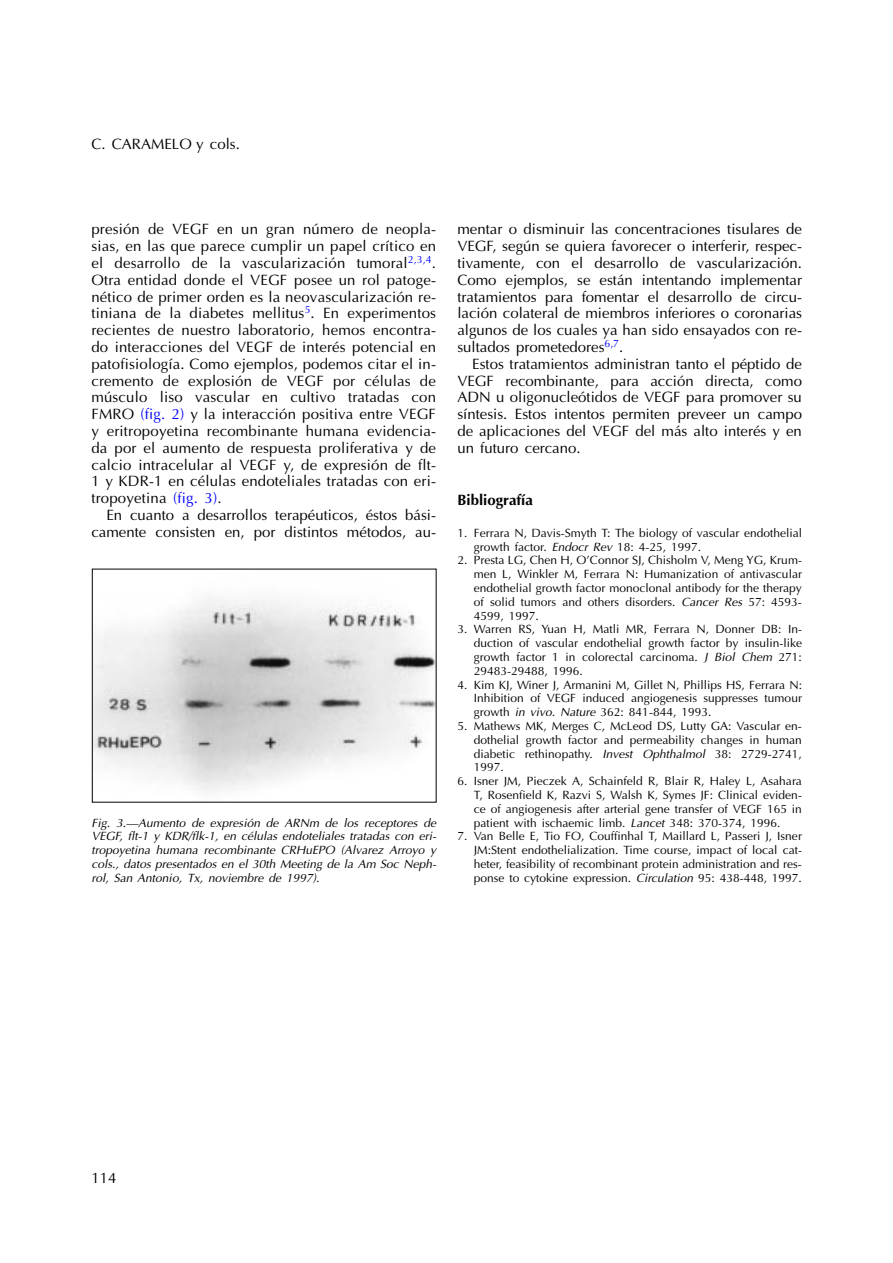
<style>
.page{position:relative;width:893px;height:1263px;background:#fff}
.page>*{position:absolute;margin:0;border:0;box-sizing:border-box;transform-origin:0 0}
.t1{font:15px/16.8px "Optima";color:#000;text-align:justify}
.t2{font:700 15px "Optima";color:#000}
.t3{font:12px/13.8px "Optima";color:#000;text-align:justify}
.t4{font:italic 12px/13.8px "Optima";color:#000;text-align:justify}
.s1{color:#00f}
.s2{font-style:italic}
</style>
<div class="page">
<img style="left:94px;top:599px;width:340px;height:192px">
<p class="t1" style="left:91px;top:137px;width:150px">C. CARAMELO y cols.</p>
<p class="t1" style="left:91px;top:222px;width:346px">presión de VEGF en un gran número de neopla&shy;sias, en las que parece cumplir un papel crítico en el desarrollo de la vascularización tumoral<sup>2,3,4</sup>.<br>Otra entidad donde el VEGF posee un rol patoge&shy;nético de primer orden es la neovascularización re&shy;tiniana de la diabetes mellitus<sup>5</sup>. En experimentos recientes de nuestro laboratorio, hemos encontra&shy;do interacciones del VEGF de interés potencial en patofisiología. Como ejemplos, podemos citar el in&shy;cremento de explosión de VEGF por células de músculo liso vascular en cultivo tratadas con FMRO <span class="s1">(fig. 2)</span> y la interacción positiva entre VEGF y eritropoyetina recombinante humana evidencia&shy;da por el aumento de respuesta proliferativa y de calcio intracelular al VEGF y, de expresión de flt-1 y KDR-1 en células endoteliales tratadas con eri&shy;tropoyetina <span class="s1">(fig. 3)</span>.</p>
<p class="t1" style="left:91px;top:508px;width:346px;text-align:right">En cuanto a desarrollos terapéuticos, éstos bási&shy;camente consisten en, por distintos métodos, au-</p>
<p class="t4" style="left:91px;top:817px;width:348px">Fig. 3.—Aumento de expresión de ARNm de los receptores de VEGF, flt-1 y KDR/flk-1, en células endoteliales tratadas con eri&shy;tropoyetina humana recombinante CRHuEPO (Alvarez Arroyo y cols., datos presentados en el 30th Meeting de la Am Soc Neph&shy;rol, San Antonio, Tx, noviembre de 1997).</p>
<p class="t1" style="left:457px;top:222px;width:346px">mentar o disminuir las concentraciones tisulares de VEGF, según se quiera favorecer o interferir, respec&shy;tivamente, con el desarrollo de vascularización.<br>Como ejemplos, se están intentando implementar tratamientos para fomentar el desarrollo de circu&shy;lación colateral de miembros inferiores o coronarias algunos de los cuales ya han sido ensayados con re&shy;sultados prometedores<sup>6,7</sup>.</p>
<p class="t1" style="left:457px;top:357px;width:346px;text-indent:15px">Estos tratamientos administran tanto el péptido de VEGF recombinante, para acción directa, como ADN u oligonucleótidos de VEGF para promover su síntesis. Estos intentos permiten preveer un campo de aplicaciones del VEGF del más alto interés y en un futuro cercano.</p>
<p class="t2" style="left:457px;top:494px;width:77px">Bibliografía</p>
<p class="t3" style="left:474px;top:527px;width:330px;text-indent:-16px">1. Ferrara N, Davis-Smyth T: The biology of vascular endothelial growth factor. <span class="s2">Endocr Rev</span> 18: 4-25, 1997.</p>
<p class="t3" style="left:474px;top:555px;width:329px;text-indent:-16px">2. Presta LG, Chen H, O’Connor SJ, Chisholm V, Meng YG, Krum&shy;men L, Winkler M, Ferrara N: Humanization of antivascular endothelial growth factor monoclonal antibody for the therapy of solid tumors and others disorders. <span class="s2">Cancer Res</span> 57: 4593- 4599, 1997.</p>
<p class="t3" style="left:474px;top:624px;width:330px;text-indent:-16px">3. Warren RS, Yuan H, Matli MR, Ferrara N, Donner DB: In&shy;duction of vascular endothelial growth factor by insulin-like growth factor 1 in colorectal carcinoma. <span class="s2">J Biol Chem</span> 271:<br>29483-29488, 1996.</p>
<p class="t3" style="left:474px;top:679px;width:330px;text-indent:-16px">4. Kim KJ, Winer J, Armanini M, Gillet N, Phillips HS, Ferrara N:<br>Inhibition of VEGF induced angiogenesis suppresses tumour growth <span class="s2">in vivo. Nature</span> 362: 841-844, 1993.</p>
<p class="t3" style="left:474px;top:720px;width:329px;text-indent:-16px">5. Mathews MK, Merges C, McLeod DS, Lutty GA: Vascular en&shy;dothelial growth factor and permeability changes in human diabetic rethinopathy. <span class="s2">Invest Ophthalmol</span> 38: 2729-2741, 1997.</p>
<p class="t3" style="left:474px;top:775px;width:329px;text-indent:-17px">6. Isner JM, Pieczek A, Schainfeld R, Blair R, Haley L, Asahara T, Rosenfield K, Razvi S, Walsh K, Symes JF: Clinical eviden&shy;ce of angiogenesis after arterial gene transfer of VEGF 165 in patient with ischaemic limb. <span class="s2">Lancet</span> 348: 370-374, 1996.</p>
<p class="t3" style="left:474px;top:831px;width:329px;text-indent:-17px">7. Van Belle E, Tio FO, Couffinhal T, Maillard L, Passeri J, Isner JM:Stent endothelialization. Time course, impact of local cat&shy;heter, feasibility of recombinant protein administration and res&shy;ponse to cytokine expression. <span class="s2">Circulation</span> 95: 438-448, 1997.</p>
<p class="t1" style="left:91px;top:1171px;width:27px">114</p>
</div>
